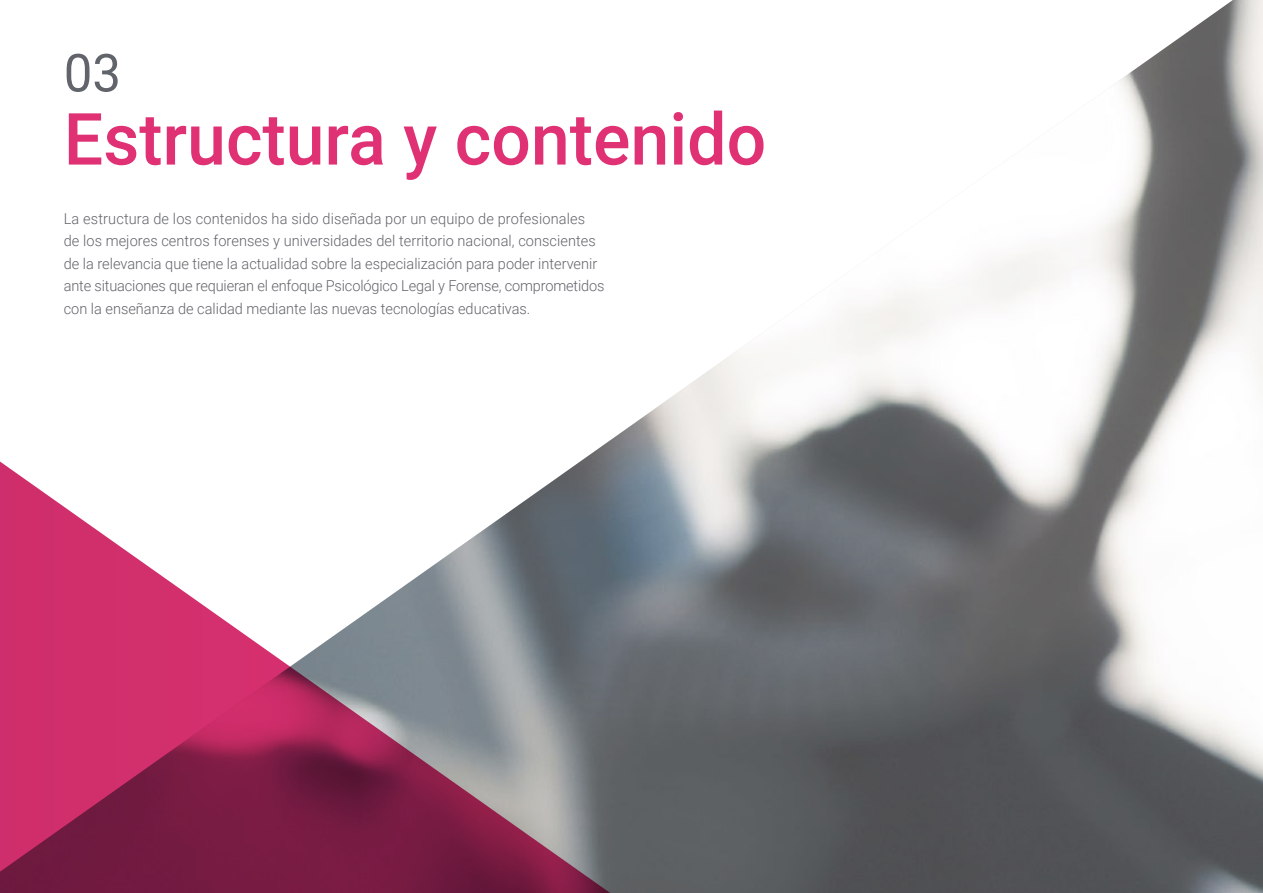
<style>
.page{position:relative;width:1263px;height:893px;background:#fff}
.page>*{position:absolute;margin:0;border:0;box-sizing:border-box;transform-origin:0 0}
.t1{font:500 72px "Roboto";color:#df3174}
.t2{font:52.5px "Roboto";color:#61646a}
.t3{font:300 15px/22.5px "Roboto";color:#61646a}
</style>
<div class="page">
<img style="left:602px;top:0;width:661px;height:893px">
<svg style="left:0;top:446px;width:640px;height:447px"></svg>
<h2 class="t2" style="left:64px;top:36px;width:59px">03</h2>
<h1 class="t1" style="left:64px;top:89px;width:704px">Estructura y contenido</h1>
<p class="t3" style="left:64px;top:207px;width:542px">La estructura de los contenidos ha sido diseñada por un equipo de profesionales de los mejores centros forenses y universidades del territorio nacional, conscientes de la relevancia que tiene la actualidad sobre la especialización para poder intervenir ante situaciones que requieran el enfoque Psicológico Legal y Forense, comprometidos con la enseñanza de calidad mediante las nuevas tecnologías educativas.</p>
</div>
